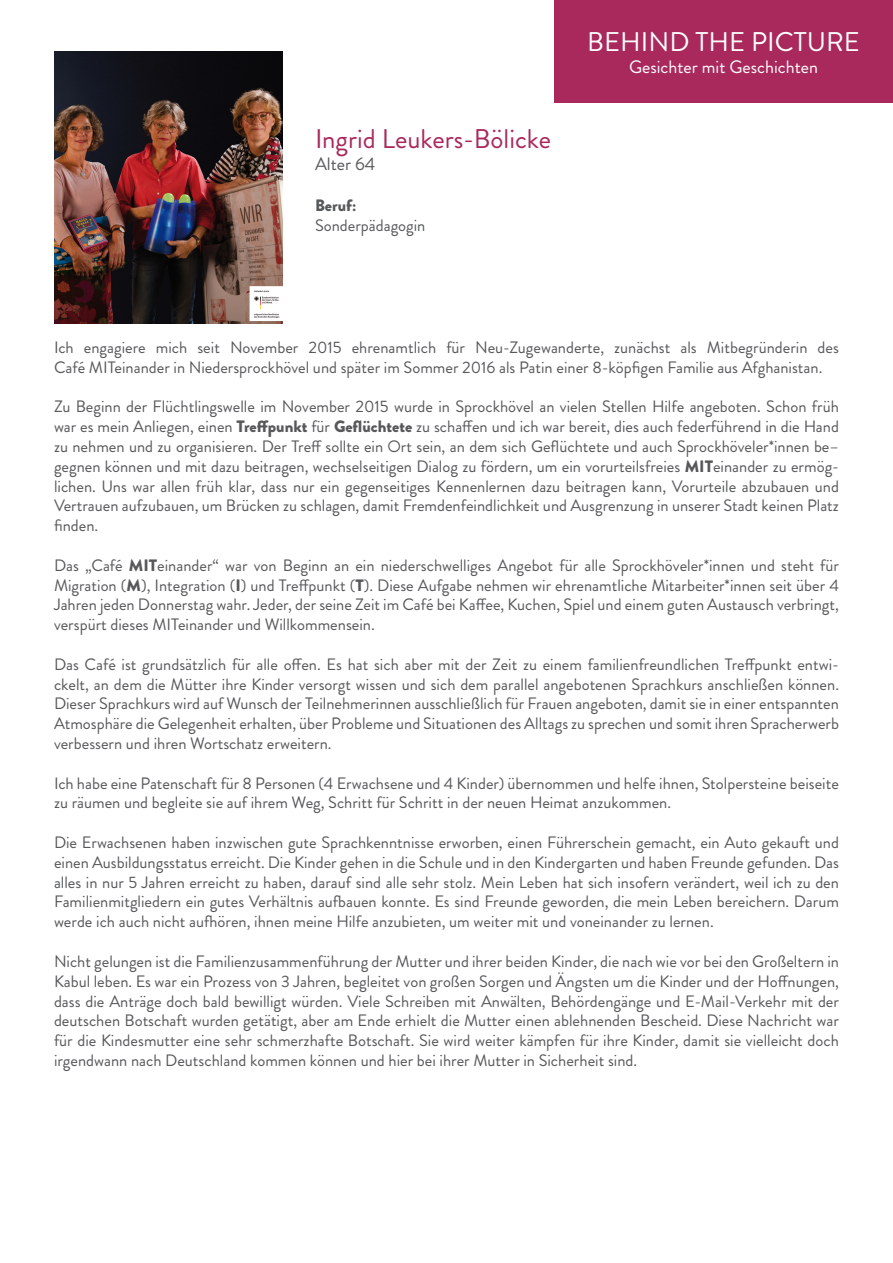
<style>
.page{position:relative;width:893px;height:1263px;background:#fff}
.page>*{position:absolute;margin:0;border:0;box-sizing:border-box;transform-origin:0 0}
.t1{font:27px "Brandon Grotesque";color:#a9295d}
.t2{font:27px "Brandon Grotesque";color:#fff}
.t3{font:18px "Brandon Grotesque";color:#fff}
.t4{font:18px "Brandon Grotesque";color:#57585a}
.t5{font:16.5px/19.8px "Brandon Grotesque";color:#57585a;text-align:justify}
.t6{font:900 16.5px "Brandon Grotesque";color:#57585a}
.s1{font-weight:900}
</style>
<div class="page">
<div style="left:554px;top:0;width:339px;height:102px;background:#a9295d"></div>
<img style="left:54px;top:51px;width:228px;height:272px">
<h1 class="t1" style="left:315px;top:120px;width:238px">Ingrid Leukers-Bölicke</h1>
<p class="t4" style="left:315px;top:151px;width:62px">Alter 64</p>
<p class="t6" style="left:315px;top:194px;width:43px">Beruf:</p>
<p class="t5" style="left:315px;top:216px;width:112px">Sonderpädagogin</p>
<h1 class="t2" style="left:587px;top:23px;width:274px">BEHIND THE PICTURE</h1>
<p class="t3" style="left:629px;top:54px;width:190px">Gesichter mit Geschichten</p>
<p class="t5" style="left:54px;top:338px;width:786px">Ich engagiere mich seit November 2015 ehrenamtlich für Neu-Zugewanderte, zunächst als Mitbegründerin des<br>Café MITeinander in Niedersprockhövel und später im Sommer 2016 als Patin einer 8-köpfigen Familie aus Afghanistan.</p>
<p class="t5" style="left:54px;top:397px;width:787px">Zu Beginn der Flüchtlingswelle im November 2015 wurde in Sprockhövel an vielen Stellen Hilfe angeboten. Schon früh war es mein Anliegen, einen <span class="s1">Treffpunkt</span> für <span class="s1">Geflüchtete</span> zu schaffen und ich war bereit, dies auch federführend in die Hand zu nehmen und zu organisieren. Der Treff sollte ein Ort sein, an dem sich Geflüchtete und auch Sprockhöveler*innen be– gegnen können und mit dazu beitragen, wechselseitigen Dialog zu fördern, um ein vorurteilsfreies <span class="s1">MIT</span>einander zu ermög&shy;lichen. Uns war allen früh klar, dass nur ein gegenseitiges Kennenlernen dazu beitragen kann, Vorurteile abzubauen und Vertrauen aufzubauen, um Brücken zu schlagen, damit Fremdenfeindlichkeit und Ausgrenzung in unserer Stadt keinen Platz finden.</p>
<p class="t5" style="left:54px;top:555px;width:786px">Das „Café <span class="s1">MIT</span>einander“ war von Beginn an ein niederschwelliges Angebot für alle Sprockhöveler*innen und steht für Migration (<span class="s1">M</span>), Integration (<span class="s1">I</span>) und Treffpunkt (<span class="s1">T</span>). Diese Aufgabe nehmen wir ehrenamtliche Mitarbeiter*innen seit über 4<br>Jahren jeden Donnerstag wahr. Jeder, der seine Zeit im Café bei Kaffee, Kuchen, Spiel und einem guten Austausch verbringt, verspürt dieses MITeinander und Willkommensein.</p>
<p class="t5" style="left:54px;top:654px;width:787px">Das Café ist grundsätzlich für alle offen. Es hat sich aber mit der Zeit zu einem familienfreundlichen Treffpunkt entwi&shy;ckelt, an dem die Mütter ihre Kinder versorgt wissen und sich dem parallel angebotenen Sprachkurs anschließen können.<br>Dieser Sprachkurs wird auf Wunsch der Teilnehmerinnen ausschließlich für Frauen angeboten, damit sie in einer entspannten Atmosphäre die Gelegenheit erhalten, über Probleme und Situationen des Alltags zu sprechen und somit ihren Spracherwerb verbessern und ihren Wortschatz erweitern.</p>
<p class="t5" style="left:54px;top:773px;width:786px">Ich habe eine Patenschaft für 8 Personen (4 Erwachsene und 4 Kinder) übernommen und helfe ihnen, Stolpersteine beiseite zu räumen und begleite sie auf ihrem Weg, Schritt für Schritt in der neuen Heimat anzukommen.</p>
<p class="t5" style="left:54px;top:833px;width:786px">Die Erwachsenen haben inzwischen gute Sprachkenntnisse erworben, einen Führerschein gemacht, ein Auto gekauft und einen Ausbildungsstatus erreicht. Die Kinder gehen in die Schule und in den Kindergarten und haben Freunde gefunden. Das alles in nur 5 Jahren erreicht zu haben, darauf sind alle sehr stolz. Mein Leben hat sich insofern verändert, weil ich zu den Familienmitgliedern ein gutes Verhältnis aufbauen konnte. Es sind Freunde geworden, die mein Leben bereichern. Darum werde ich auch nicht aufhören, ihnen meine Hilfe anzubieten, um weiter mit und voneinander zu lernen.</p>
<p class="t5" style="left:54px;top:951px;width:787px">Nicht gelungen ist die Familienzusammenführung der Mutter und ihrer beiden Kinder, die nach wie vor bei den Großeltern in Kabul leben. Es war ein Prozess von 3 Jahren, begleitet von großen Sorgen und Ängsten um die Kinder und der Hoffnungen, dass die Anträge doch bald bewilligt würden. Viele Schreiben mit Anwälten, Behördengänge und E-Mail-Verkehr mit der deutschen Botschaft wurden getätigt, aber am Ende erhielt die Mutter einen ablehnenden Bescheid. Diese Nachricht war für die Kindesmutter eine sehr schmerzhafte Botschaft. Sie wird weiter kämpfen für ihre Kinder, damit sie vielleicht doch irgendwann nach Deutschland kommen können und hier bei ihrer Mutter in Sicherheit sind.</p>
</div>
